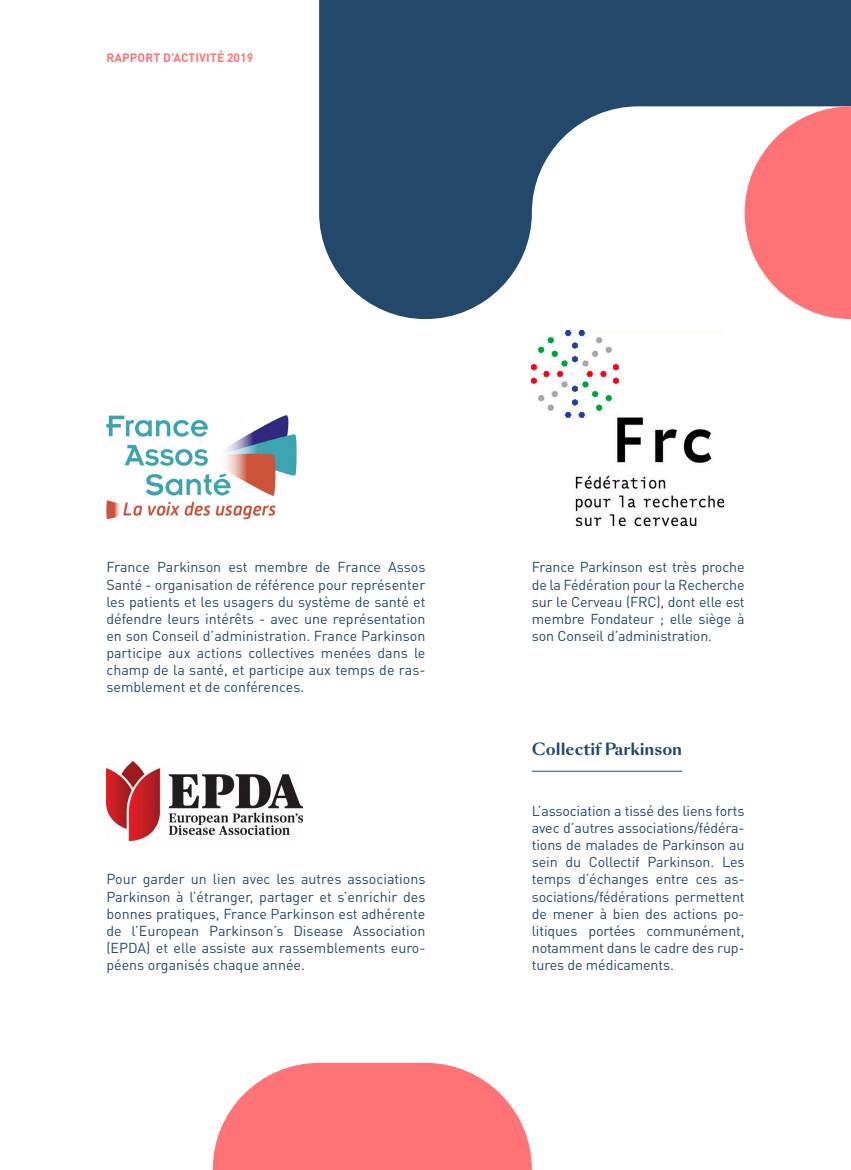
<style>
.page{position:relative;width:851px;height:1170px;background:#fff}
.page>*{position:absolute;margin:0;border:0;box-sizing:border-box;transform-origin:0 0}
.t1{font:700 15.75px "Sang Bleu Sans";color:#23486c}
.t2{font:14.25px/17.1px "DIN Pro";letter-spacing:-.01em;color:#23486c;text-align:justify}
.t3{font:700 12px "DIN Pro";letter-spacing:.01em;color:#ff7276}
</style>
<div class="page">
<img style="left:531px;top:330px;width:192px;height:195px">
<img style="left:106px;top:415px;width:191px;height:105px">
<img style="left:106px;top:761px;width:196px;height:79px">
<hr style="left:531px;top:770px;width:151px;height:1px;background:#23486c">
<svg style="left:319px;top:0;width:531px;height:319px;fill:#23486c"></svg>
<svg style="left:744px;top:106px;width:106px;height:213px"></svg>
<svg style="left:213px;top:1062px;width:318px;height:107px;background:#ff868a"></svg>
<p class="t3" style="left:106px;top:50px;width:148px">RAPPORT D’ACTIVITÉ 2019</p>
<p class="t2" style="left:106px;top:558px;width:320px">France Parkinson est membre de France Assos Santé - organisation de référence pour représenter les patients et les usagers du système de santé et défendre leurs intérêts - avec une représentation en son Conseil d’administration. France Parkinson participe aux actions collectives menées dans le champ de la santé, et participe aux temps de ras&shy;semblement et de conférences.</p>
<p class="t2" style="left:106px;top:870px;width:320px">Pour garder un lien avec les autres associations Parkinson à l’étranger, partager et s’enrichir des bonnes pratiques, France Parkinson est adhérente de l’European Parkinson’s Disease Association (EPDA) et elle assiste aux rassemblements euro&shy;péens organisés chaque année.</p>
<p class="t2" style="left:531px;top:558px;width:214px">France Parkinson est très proche de la Fédération pour la Recherche sur le Cerveau (FRC), dont elle est membre Fondateur ; elle siège à son Conseil d’administration.</p>
<p class="t1" style="left:531px;top:738px;width:152px">Collectif Parkinson</p>
<p class="t2" style="left:531px;top:801px;width:214px">L’association a tissé des liens forts avec d’autres associations/fédéra&shy;tions de malades de Parkinson au sein du Collectif Parkinson. Les temps d’échanges entre ces as&shy;sociations/fédérations permettent de mener à bien des actions po&shy;litiques portées communément, notamment dans le cadre des rup&shy;tures de médicaments.</p>
</div>
